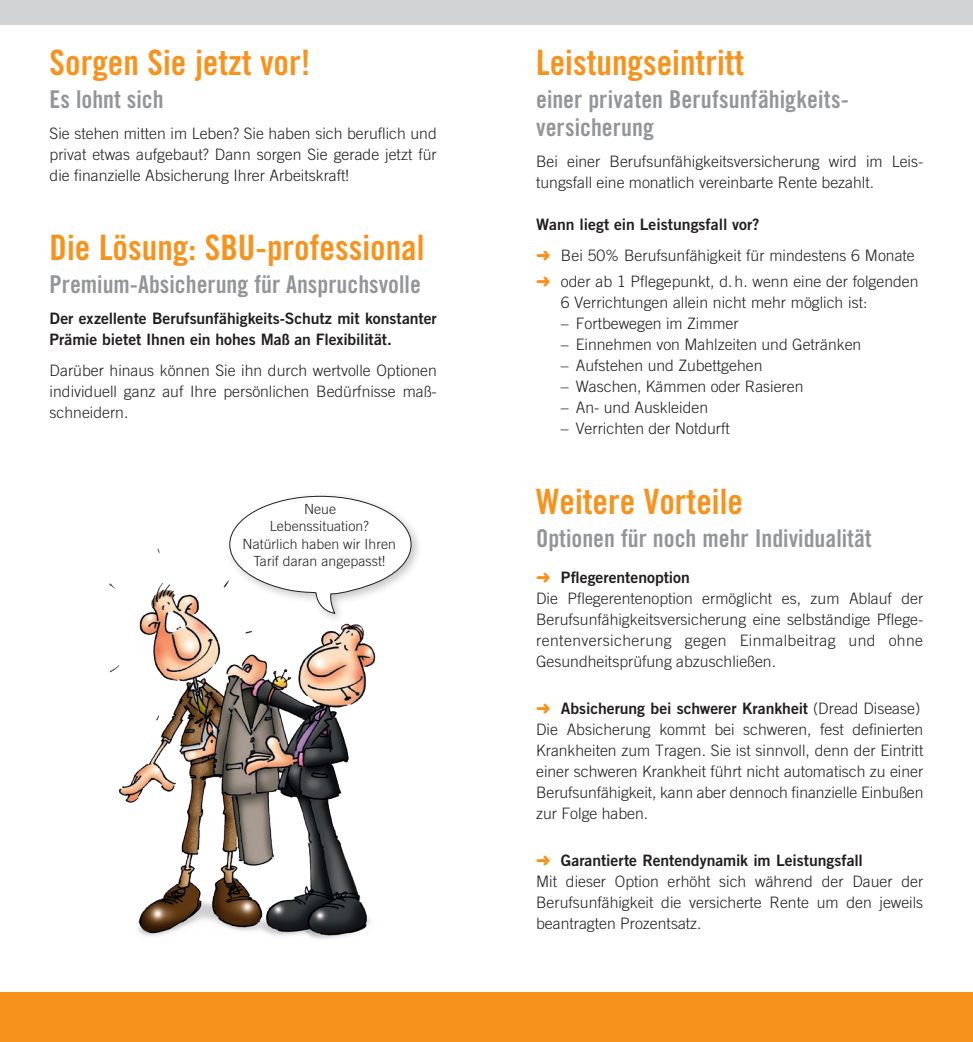
<style>
.page{position:relative;width:973px;height:1042px;background:#fff}
.page>*{position:absolute;margin:0;border:0;box-sizing:border-box;transform-origin:0 0}
.Head_1{font:35px "Trade Gothic LT Std Bd Cn 20";color:#f7931d}
.Head_2_grau{font:24.5px/28px "Trade Gothic LT Std Bd Cn 20";color:#939598}
.Fließtext_leer{font:300 15.75px/21px "Trade Gothic LT Std";color:#231f20;text-align:justify}
.Fließtext{font:300 15.75px/21px "Trade Gothic LT Std";color:#231f20;text-align:justify}
.Fließtext-2{font:15.75px/21px "Trade Gothic LT Std Bd 2";letter-spacing:-.005em;color:#231f20}
.Head_3{font:15.75px "Trade Gothic LT Std Bd 2";color:#231f20}
.t1{font:300 14px/17.5px "Trade Gothic LT Std";letter-spacing:.005em;color:#231f20;text-align:center}
.s1{color:#f7931d}
.s2{font-family:"Trade Gothic LT Std";font-weight:300}
</style>
<div class="page">
<div style="left:0;top:992px;width:486px;height:50px;background:#f7931d"></div>
<div style="left:486px;top:992px;width:486px;height:50px;background:#f7931d"></div>
<div style="left:0;top:0;width:486px;height:25px;background:#d1d2d4"></div>
<div style="left:486px;top:0;width:486px;height:25px;background:#d1d2d4"></div>
<img style="left:109px;top:548px;width:267px;height:391px">
<div style="left:224px;top:492px;width:198px;height:133px;background:#fff"></div>
<svg style="left:229px;top:495px;width:183px;height:119px"></svg>
<p class="Head_1" style="left:50px;top:41px;width:262px">Sorgen Sie jetzt vor!</p>
<p class="Head_2_grau" style="left:50px;top:85px;width:115px">Es lohnt sich</p>
<p class="Fließtext" style="left:50px;top:122px;width:388px">Sie stehen mitten im Leben? Sie haben sich beruflich und privat etwas aufgebaut? Dann sorgen Sie gerade jetzt für die finanzielle Absicherung Ihrer Arbeitskraft!</p>
<p class="Head_1" style="left:50px;top:226px;width:376px">Die Lösung: SBU-professional</p>
<p class="Head_2_grau" style="left:50px;top:270px;width:373px">Premium-Absicherung für Anspruchsvolle</p>
<p class="Fließtext-2" style="left:50px;top:308px;width:388px">Der exzellente Berufsunfähigkeits-Schutz mit konstanter<br>Prämie bietet Ihnen ein hohes Maß an Flexibilität.</p>
<p class="Fließtext" style="left:50px;top:360px;width:388px">Darüber hinaus können Sie ihn durch wertvolle Optionen individuell ganz auf Ihre persönlichen Bedürfnisse maß&shy;schneidern.</p>
<p class="t1" style="left:242px;top:500px;width:155px">Neue<br>Lebenssituation?<br>Natürlich haben wir Ihren<br>Tarif daran angepasst!</p>
<p class="Head_1" style="left:536px;top:41px;width:209px">Leistungseintritt</p>
<p class="Head_2_grau" style="left:536px;top:85px;width:312px">einer privaten Berufsunfähigkeits&shy;versicherung</p>
<p class="Fließtext_leer" style="left:536px;top:150px;width:387px">Bei einer Berufsunfähigkeitsversicherung wird im Leis&shy;tungsfall eine monatlich vereinbarte Rente bezahlt.</p>
<p class="Head_3" style="left:536px;top:214px;width:225px">Wann liegt ein Leistungsfall vor?</p>
<p class="Fließtext_leer" style="left:536px;top:244px;width:380px"><span class="s1">➜</span> Bei 50% Berufsunfähigkeit für mindestens 6 Monate</p>
<p class="Fließtext_leer" style="left:561px;top:270px;width:359px;text-indent:-25px"><span class="s1">➜</span> oder ab 1 Pflegepunkt, d.h. wenn eine der folgenden<br>6 Verrichtungen allein nicht mehr möglich ist:</p>
<p class="Fließtext_leer" style="left:561px;top:312px;width:179px">– Fortbewegen im Zimmer</p>
<p class="Fließtext_leer" style="left:561px;top:333px;width:302px">– Einnehmen von Mahlzeiten und Getränken</p>
<p class="Fließtext_leer" style="left:561px;top:354px;width:203px">– Aufstehen und Zubettgehen</p>
<p class="Fließtext_leer" style="left:561px;top:375px;width:244px">– Waschen, Kämmen oder Rasieren</p>
<p class="Fließtext_leer" style="left:561px;top:396px;width:149px">– An- und Auskleiden</p>
<p class="Fließtext_leer" style="left:561px;top:417px;width:170px">– Verrichten der Notdurft</p>
<p class="Head_1" style="left:536px;top:480px;width:208px">Weitere Vorteile</p>
<p class="Head_2_grau" style="left:536px;top:524px;width:337px">Optionen für noch mehr Individualität</p>
<p class="Fließtext-2" style="left:536px;top:567px;width:155px"><span class="s1">➜</span> Pflegerentenoption</p>
<p class="Fließtext_leer" style="left:536px;top:588px;width:388px">Die Pflegerentenoption ermöglicht es, zum Ablauf der Berufsunfähigkeitsversicherung eine selbständige Pflege&shy;rentenversicherung gegen Einmalbeitrag und ohne Gesundheitsprüfung abzuschließen.</p>
<p class="Fließtext-2" style="left:536px;top:698px;width:385px"><span class="s1">➜</span> Absicherung bei schwerer Krankheit <span class="s2">(Dread Disease)</span></p>
<p class="Fließtext_leer" style="left:536px;top:719px;width:389px">Die Absicherung kommt bei schweren, fest definierten Krankheiten zum Tragen. Sie ist sinnvoll, denn der Eintritt einer schweren Krankheit führt nicht automatisch zu einer Berufsunfähigkeit, kann aber dennoch finanzielle Einbußen zur Folge haben.</p>
<p class="Fließtext-2" style="left:536px;top:850px;width:328px"><span class="s1">➜</span> Garantierte Rentendynamik im Leistungsfall</p>
<p class="Fließtext_leer" style="left:536px;top:871px;width:388px">Mit dieser Option erhöht sich während der Dauer der Berufsunfähigkeit die versicherte Rente um den jeweils beantragten Prozentsatz.</p>
</div>
